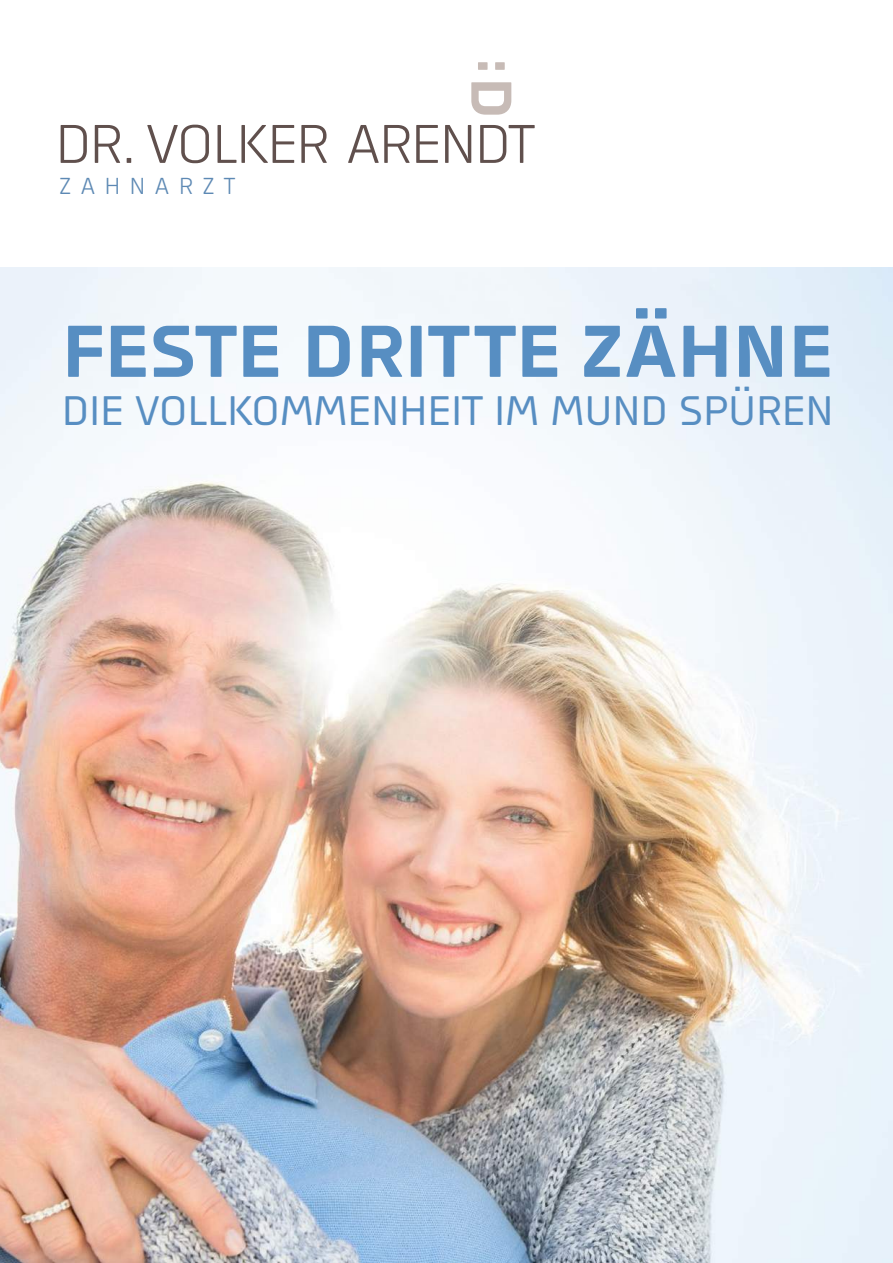
<style>
.page{position:relative;width:893px;height:1263px;background:#fff}
.page>*{position:absolute;margin:0;border:0;box-sizing:border-box;transform-origin:0 0}
.t1{font:900 74.55px "Chambers Sans OT";letter-spacing:.01em;color:#578ec2}
.t2{font:55.35px "Chambers Sans OT";letter-spacing:-.02em;color:#60504d}
.t3{font:500 42px "Chambers Sans OT";letter-spacing:.01em;color:#578ec2}
.t4{font:23.55px "Chambers Sans OT";letter-spacing:.41em;color:#5d89b4}
</style>
<div class="page">
<svg style="left:478px;top:62px;width:27px;height:8px"></svg>
<svg style="left:471px;top:82px;width:40px;height:33px"></svg>
<img style="left:0;top:268px;width:893px;height:995px">
<h2 class="t2" style="left:56px;top:110px;width:480px">DR. VOLKER ARENDT</h2>
<p class="t4" style="left:60px;top:172px;width:177px">ZAHNARZT</p>
<h1 class="t1" style="left:62px;top:303px;width:772px">FESTE DRITTE ZÄHNE</h1>
<p class="t3" style="left:62px;top:385px;width:773px">DIE VOLLKOMMENHEIT IM MUND SPÜREN</p>
</div>
